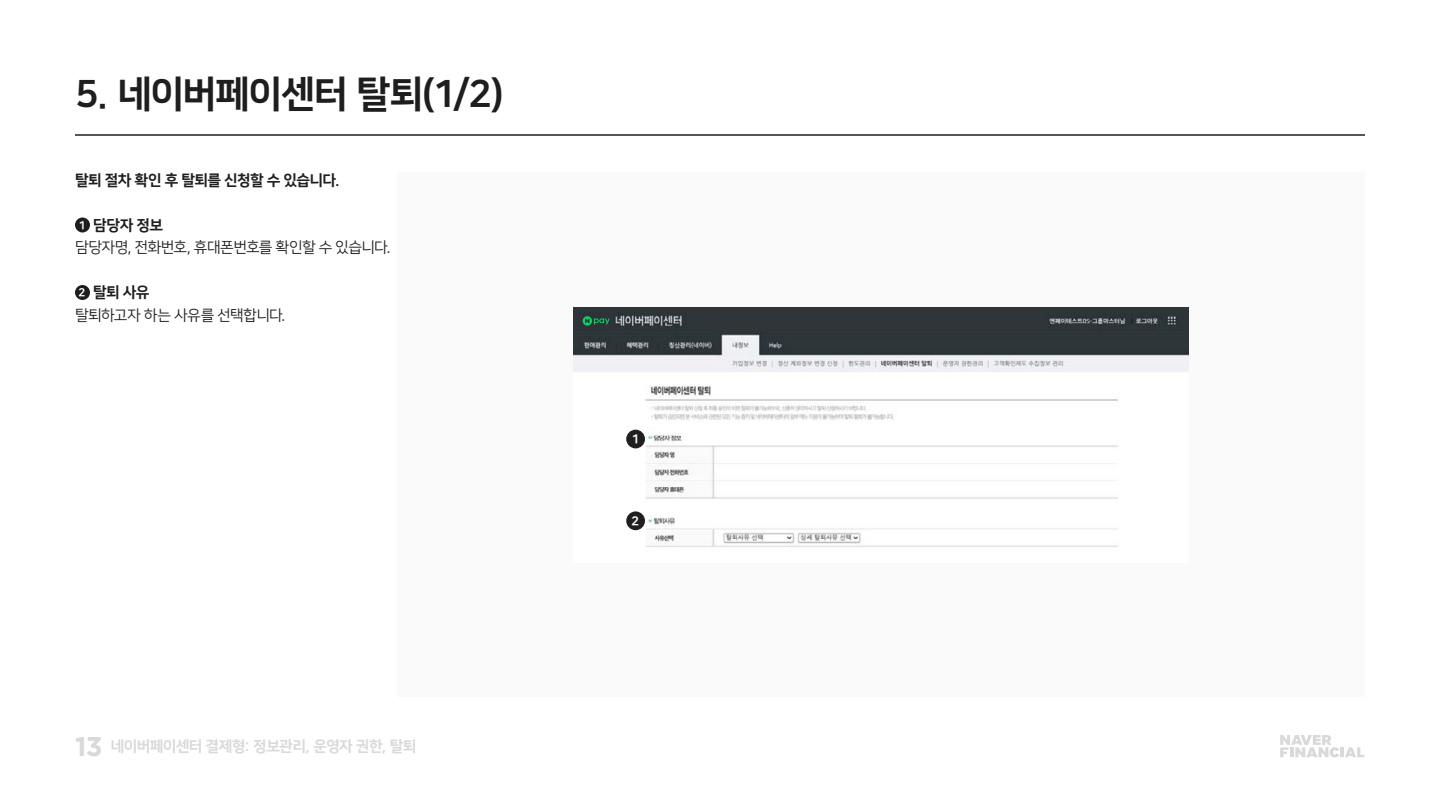
<style>
.page{position:relative;width:1440px;height:810px;background:#fff}
.page>*{position:absolute;margin:0;border:0;box-sizing:border-box;transform-origin:0 0}
.t1{font:37.5px "Nanum Square EB";letter-spacing:-.04em;color:#1e1e1e}
.t2{font:15px "Nanum Square R";letter-spacing:-.035em;color:#1e1e1e}
.t3{font:15px "Nanum Square EB";letter-spacing:-.035em;color:#1e1e1e}
.t4{font:15px "Nanum Square EB";letter-spacing:-.04em;color:#d9d9d9}
.t5{font:12.38px "Nanum Square EB";color:#fff}
.s1{font-size:11.25px;color:#fff}
.s2{font-family:"Gotham";font-weight:700;font-size:27px}
</style>
<div class="page">
<hr style="left:75px;top:134px;width:1290px;height:2px;background:#1e1e1e">
<svg style="left:1280px;top:735px;width:85px;height:23px"></svg>
<div style="left:398px;top:172px;width:967px;height:526px;background:#fafafa"></div>
<img style="left:574px;top:308px;width:615px;height:239px">
<div style="left:626px;top:430px;width:19px;height:18px;background:#1f1f1f;border-radius:50%"></div>
<div style="left:626px;top:511px;width:19px;height:19px;background:#1f1f1f;border-radius:50%"></div>
<div style="left:75px;top:218px;width:15px;height:14px;background:#1e1e1e;border-radius:50%"></div>
<div style="left:75px;top:285px;width:15px;height:15px;background:#1e1e1e;border-radius:50%"></div>
<div style="left:582px;top:314px;width:30px;height:16px;background:#30323b"></div>
<svg style="left:583px;top:316px;width:27px;height:10px"></svg>
<h1 class="t1" style="left:75px;top:73px;width:430px">5. 네이버페이센터 탈퇴(1/2)</h1>
<p class="t3" style="left:75px;top:172px;width:267px">탈퇴 절차 확인 후 탈퇴를 신청할 수 있습니다.</p>
<p class="t3" style="left:79px;top:217px;width:86px"><span class="s1">1</span> 담당자 정보</p>
<p class="t2" style="left:75px;top:240px;width:317px">담당자명, 전화번호, 휴대폰번호를 확인할 수 있습니다.</p>
<p class="t3" style="left:79px;top:284px;width:72px"><span class="s1">2</span> 탈퇴 사유</p>
<p class="t2" style="left:75px;top:307px;width:212px">탈퇴하고자 하는 사유를 선택합니다.</p>
<p class="t4" style="left:75px;top:738px;width:343px"><span class="s2">13</span> 네이버페이센터 결제형: 정보관리, 운영자 권한, 탈퇴</p>
<p class="t5" style="left:631px;top:432px;width:9px">1</p>
<p class="t5" style="left:631px;top:514px;width:9px">2</p>
</div>
